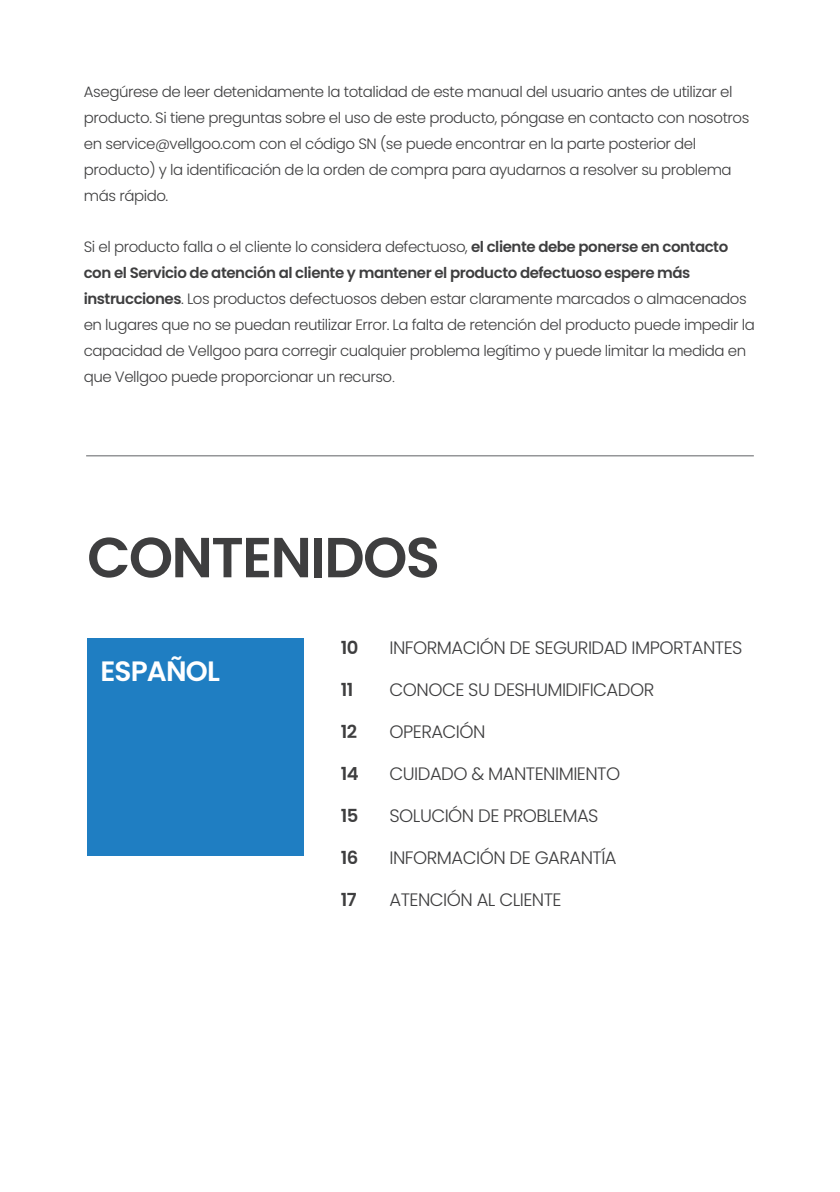
<style>
.page{position:relative;width:840px;height:1192px;background:#fff}
.page>*{position:absolute;margin:0;border:0;box-sizing:border-box;transform-origin:0 0}
.t1{font:600 56.4px "Poppins";letter-spacing:-.03em;color:#3e3e3f}
.t2{font:600 28px "Poppins";letter-spacing:-.03em;color:#fff}
.t3{font:300 18px "Poppins";letter-spacing:-.03em;color:#3e3e3f}
.t4{font:600 18px "Poppins";letter-spacing:-.03em;color:#3e3e3f}
.t5{font:300 15px/26px "Poppins";letter-spacing:-.03em;color:#3e3e3f}
.s1{font-weight:600}
.s2{font-family:"Adobe Song Std"}
</style>
<div class="page">
<div style="left:87px;top:638px;width:216px;height:218px;background:#1f7ec2"></div>
<hr style="left:86px;top:455px;width:667px;height:1px;background:#606264">
<p class="t5" style="left:84px;top:79px;width:666px">Asegúrese de leer detenidamente la totalidad de este manual del usuario antes de utilizar el producto. Si tiene preguntas sobre el uso de este producto, póngase en contacto con nosotros en service@vellgoo.com con el código SN (se puede encontrar en la parte posterior del producto) y la identificación de la orden de compra para ayudarnos a resolver su problema más rápido.</p>
<p class="t5" style="left:84px;top:233px;width:672px">Si el producto falla o el cliente lo considera defectuoso, <span class="s1">el cliente debe ponerse en contacto con el Servicio de atención al cliente y mantener el producto defectuoso espere más instrucciones</span>. Los productos defectuosos deben estar claramente marcados o almacenados en lugares que no se puedan reutilizar Error. La falta de retención del producto puede impedir la capacidad de Vellgoo para corregir cualquier problema legítimo y puede limitar la medida en que Vellgoo puede proporcionar un recurso<span class="s2">.</span></p>
<h1 class="t1" style="left:87px;top:525px;width:354px">CONTENIDOS</h1>
<h2 class="t2" style="left:100px;top:655px;width:121px">ESPAÑOL</h2>
<p class="t4" style="left:340px;top:637px;width:19px">10</p>
<p class="t4" style="left:340px;top:679px;width:14px">11</p>
<p class="t4" style="left:340px;top:721px;width:18px">12</p>
<p class="t4" style="left:340px;top:763px;width:19px">14</p>
<p class="t4" style="left:340px;top:805px;width:19px">15</p>
<p class="t4" style="left:340px;top:847px;width:19px">16</p>
<p class="t4" style="left:340px;top:889px;width:17px">17</p>
<p class="t3" style="left:389px;top:637px;width:354px">INFORMACIÓN DE SEGURIDAD IMPORTANTES</p>
<p class="t3" style="left:389px;top:679px;width:266px">CONOCE SU DESHUMIDIFICADOR</p>
<p class="t3" style="left:389px;top:721px;width:97px">OPERACIÓN</p>
<p class="t3" style="left:389px;top:763px;width:232px">CUIDADO &amp; MANTENIMIENTO</p>
<p class="t3" style="left:389px;top:805px;width:210px">SOLUCIÓN DE PROBLEMAS</p>
<p class="t3" style="left:389px;top:847px;width:228px">INFORMACIÓN DE GARANTÍA</p>
<p class="t3" style="left:389px;top:889px;width:173px">ATENCIÓN AL CLIENTE</p>
</div>
